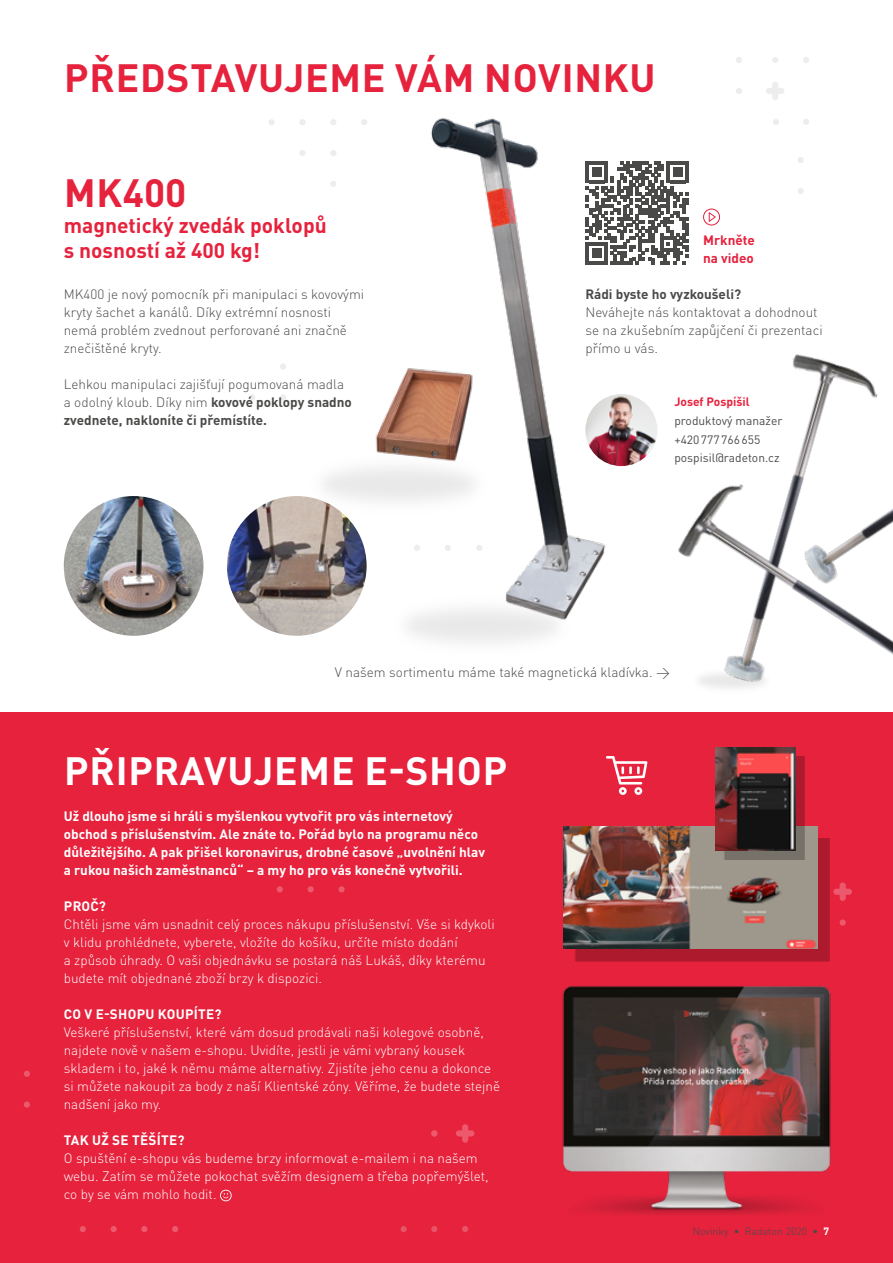
<style>
.page{position:relative;width:893px;height:1263px;background:#fff}
.page>*{position:absolute;margin:0;border:0;box-sizing:border-box;transform-origin:0 0}
.t1{font:700 39px "DIN Pro";letter-spacing:.02em;color:#e6223d}
.t2{font:700 39px "DIN Pro";letter-spacing:.02em;color:#fff}
.t3{font:700 21px/25.2px "DIN Pro";color:#e6223d}
.t4{font:300 13.5px/18px "DIN Pro";color:#fff}
.t5{font:300 13.5px/18px "DIN Pro";color:#4a4a49}
.t6{font:700 13.5px/18px "DIN Pro";color:#fff}
.t7{font:700 13.5px "DIN Pro";letter-spacing:.02em;color:#fff}
.t8{font:700 13.5px "DIN Pro";color:#4a4a49}
.t9{font:700 13.5px/18px "DIN Pro";color:#e6223d}
.t10{font:12px/18.6px "DIN Pro";color:#4a4a49}
.t11{font:700 12px "DIN Pro";color:#e6223d}
.t12{font:300 10.5px "DIN Pro";color:#4a4a49}
.s1{font-weight:700}
.s2{font-weight:700;color:#fff}
</style>
<div class="page">
<div style="left:0;top:713px;width:893px;height:550px;background:#e6223d"></div>
<svg style="left:414px;top:545px;width:6px;height:6px"></svg>
<svg style="left:798px;top:157px;width:6px;height:6px"></svg>
<svg style="left:803px;top:119px;width:6px;height:6px"></svg>
<svg style="left:798px;top:188px;width:6px;height:6px"></svg>
<div style="left:299px;top:150px;width:7px;height:6px;background:#ededed;border-radius:50%"></div>
<svg style="left:361px;top:119px;width:6px;height:6px"></svg>
<div style="left:299px;top:119px;width:7px;height:6px;background:#ededed;border-radius:50%"></div>
<svg style="left:269px;top:119px;width:6px;height:6px"></svg>
<svg style="left:330px;top:150px;width:6px;height:6px"></svg>
<svg style="left:330px;top:181px;width:6px;height:6px"></svg>
<svg style="left:330px;top:119px;width:6px;height:6px"></svg>
<div style="left:280px;top:363px;width:6px;height:7px;background:#ededed;border-radius:50%"></div>
<svg style="left:280px;top:394px;width:6px;height:6px"></svg>
<svg style="left:249px;top:394px;width:6px;height:6px"></svg>
<svg style="left:803px;top:57px;width:6px;height:6px"></svg>
<svg style="left:772px;top:57px;width:6px;height:6px"></svg>
<svg style="left:773px;top:119px;width:6px;height:6px"></svg>
<svg style="left:736px;top:88px;width:6px;height:6px"></svg>
<svg style="left:736px;top:57px;width:6px;height:6px"></svg>
<svg style="left:766px;top:82px;width:18px;height:18px"></svg>
<svg style="left:401px;top:1226px;width:6px;height:6px"></svg>
<svg style="left:431px;top:1226px;width:6px;height:6px"></svg>
<svg style="left:462px;top:1226px;width:6px;height:6px"></svg>
<svg style="left:431px;top:1130px;width:6px;height:6px"></svg>
<svg style="left:80px;top:1226px;width:6px;height:6px"></svg>
<svg style="left:111px;top:1226px;width:6px;height:6px"></svg>
<svg style="left:141px;top:1226px;width:6px;height:6px"></svg>
<svg style="left:172px;top:1226px;width:6px;height:6px"></svg>
<div style="left:338px;top:886px;width:7px;height:6px;background:#ec586c;border-radius:50%"></div>
<svg style="left:277px;top:886px;width:6px;height:6px"></svg>
<svg style="left:308px;top:886px;width:6px;height:6px"></svg>
<div style="left:24px;top:1101px;width:6px;height:7px;background:#ec586c;border-radius:50%"></div>
<svg style="left:24px;top:1071px;width:6px;height:6px"></svg>
<div style="left:840px;top:919px;width:6px;height:7px;background:#ec586c;border-radius:50%"></div>
<svg style="left:833px;top:882px;width:19px;height:19px"></svg>
<svg style="left:456px;top:1124px;width:18px;height:19px"></svg>
<img style="left:426px;top:118px;width:187px;height:508px">
<img style="left:305px;top:444px;width:192px;height:77px">
<img style="left:370px;top:366px;width:106px;height:99px">
<svg style="left:586px;top:161px;width:103px;height:103px"></svg>
<img style="left:227px;top:496px;width:140px;height:140px;border-radius:70px">
<img style="left:792px;top:354px;width:86px;height:115px">
<img style="left:678px;top:484px;width:215px;height:204px">
<img style="left:786px;top:469px;width:107px;height:147px">
<img style="left:64px;top:496px;width:139px;height:140px;border-radius:70px">
<img style="left:562px;top:961px;width:269px;height:253px">
<div style="left:575px;top:838px;width:255px;height:123px;background:#ad192d"></div>
<img style="left:564px;top:826px;width:254px;height:123px">
<svg style="left:606px;top:756px;width:41px;height:39px"></svg>
<div style="left:723px;top:756px;width:81px;height:103px;background:#000;opacity:.25"></div>
<img style="left:716px;top:747px;width:79px;height:103px">
<img style="left:585px;top:394px;width:72px;height:72px;border-radius:36px">
<svg style="left:220px;top:1189px;width:12px;height:13px"></svg>
<svg style="left:703px;top:209px;width:17px;height:17px"></svg>
<h1 class="t1" style="left:64px;top:45px;width:593px">PŘEDSTAVUJEME VÁM NOVINKU</h1>
<h1 class="t1" style="left:64px;top:161px;width:124px">MK400</h1>
<h2 class="t3" style="left:64px;top:210px;width:265px">magnetický zvedák poklopů s nosností až 400 kg!</h2>
<p class="t5" style="left:64px;top:284px;width:302px">MK400 je nový pomocník při manipulaci s kovovými kryty šachet a kanálů. Díky extrémní nosnosti nemá problém zvednout perforované ani značně znečištěné kryty.</p>
<p class="t5" style="left:64px;top:374px;width:290px">Lehkou manipulaci zajišťují pogumovaná madla a odolný kloub. Díky nim <span class="s1">kovové poklopy snadno zvednete, nakloníte či přemístíte.</span></p>
<p class="t9" style="left:703px;top:230px;width:53px">Mrkněte na video</p>
<p class="t8" style="left:585px;top:283px;width:157px">Rádi byste ho vyzkoušeli?</p>
<p class="t5" style="left:585px;top:302px;width:239px">Neváhejte nás kontaktovat a dohodnout se na zkušebním zapůjčení či prezentaci přímo u vás.</p>
<p class="t11" style="left:674px;top:392px;width:77px">Josef Pospíšil</p>
<p class="t10" style="left:674px;top:410px;width:110px">produktový manažer +420777766655 pospisil@radeton.cz</p>
<p class="t5" style="left:335px;top:662px;width:336px">V našem sortimentu máme také magnetická kladívka. →</p>
<h1 class="t2" style="left:64px;top:738px;width:444px">PŘIPRAVUJEME E-SHOP</h1>
<p class="t6" style="left:64px;top:806px;width:423px">Už dlouho jsme si hráli s myšlenkou vytvořit pro vás internetový obchod s příslušenstvím. Ale znáte to. Pořád bylo na programu něco důležitějšího. A pak přišel koronavirus, drobné časové „uvolnění hlav a rukou našich zaměstnanců“ – a my ho pro vás konečně vytvořili.</p>
<p class="t6" style="left:64px;top:896px;width:44px">PROČ?</p>
<p class="t4" style="left:64px;top:914px;width:432px">Chtěli jsme vám usnadnit celý proces nákupu příslušenství. Vše si kdykoli v klidu prohlédnete, vyberete, vložíte do košíku, určíte místo dodání<br>a způsob úhrady. O vaši objednávku se postará náš Lukáš, díky kterému budete mít objednané zboží brzy k dispozici.</p>
<p class="t7" style="left:64px;top:1003px;width:159px">CO V E-SHOPU KOUPÍTE?</p>
<p class="t4" style="left:64px;top:1022px;width:438px">Veškeré příslušenství, které vám dosud prodávali naši kolegové osobně, najdete nově v našem e-shopu. Uvidíte, jestli je vámi vybraný kousek skladem i to, jaké k němu máme alternativy. Zjistíte jeho cenu a dokonce si můžete nakoupit za body z naší Klientské zóny. Věříme, že budete stejně nadšení jako my.</p>
<p class="t7" style="left:64px;top:1129px;width:122px">TAK UŽ SE TĚŠÍTE?</p>
<p class="t4" style="left:64px;top:1148px;width:426px">O spuštění e-shopu vás budeme brzy informovat e-mailem i na našem webu. Zatím se můžete pokochat svěžím designem a třeba popřemýšlet, co by se vám mohlo hodit.</p>
<p class="t12" style="left:692px;top:1223px;width:138px">Novinky • Radeton 2020 • <span class="s2">7</span></p>
</div>
